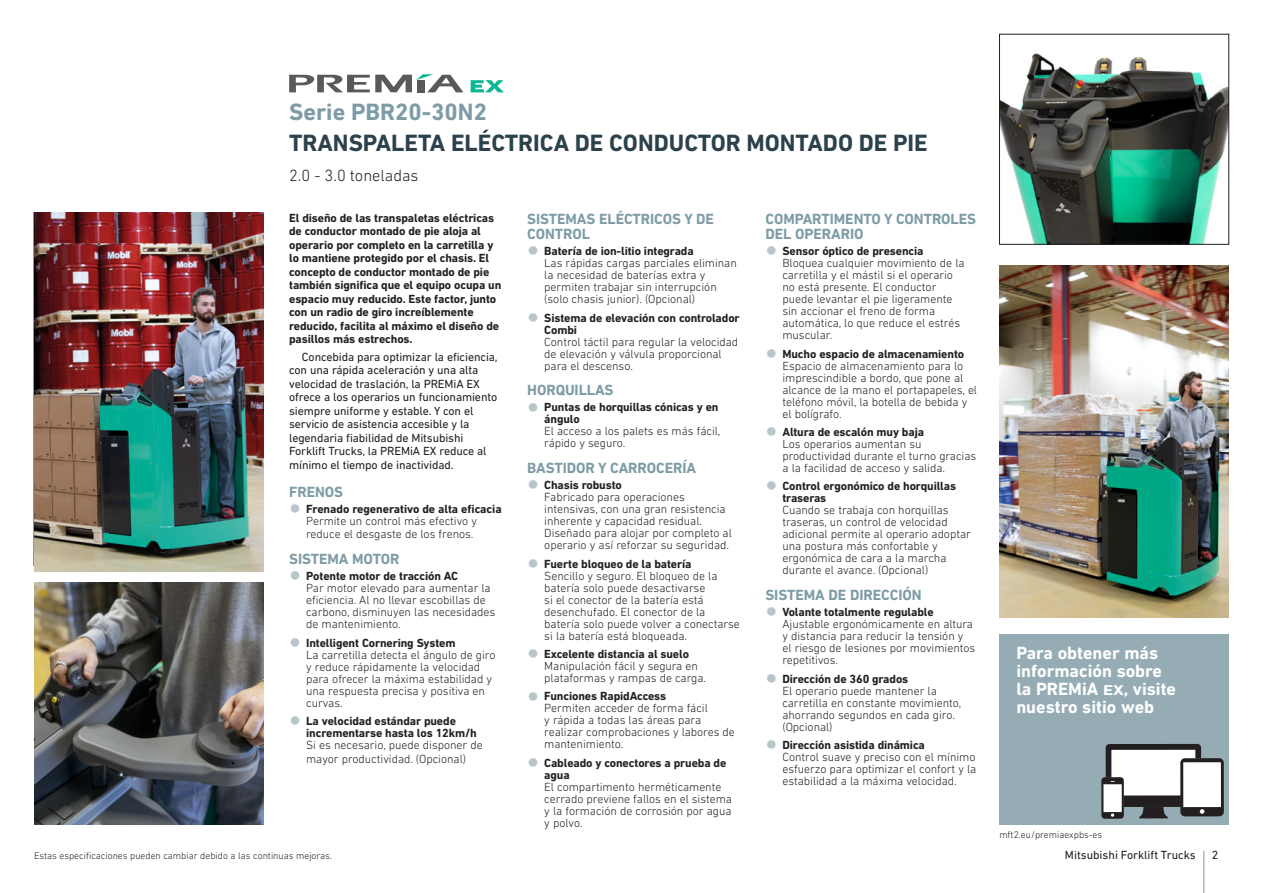
<style>
.page{position:relative;width:1263px;height:893px;background:#fff}
.page>*{position:absolute;margin:0;border:0;box-sizing:border-box;transform-origin:0 0}
.t1{font:700 24px "DIN Next LT Pro";color:#2c414c}
.t2{font:700 24px "DIN Next LT Pro";color:#7e9ca5}
.t3{font:700 18px/18px "DIN Next LT Pro";color:#fff}
.t4{font:300 16.5px "DIN Next LT Pro";color:#231f20}
.t5{font:700 15px/15px "DIN Next LT Pro";letter-spacing:-.005em;color:#7e9ca5}
.t6{font:300 12px/12px "DIN Next LT Pro";letter-spacing:-.005em;color:#231f20}
.t7{font:700 12px/13.5px "DIN Next LT Pro";letter-spacing:-.01em;color:#231f20}
.t8{font:12px/13.5px "DIN Next LT Pro";letter-spacing:-.01em;color:#231f20}
.t9{font:300 9.75px "DIN Next LT Pro";color:#231f20}
.s1{font-family:"Helvetica Neue LT Std";font-weight:300;font-stretch:condensed;font-size:24px;color:#b8c6cc}
.s2{font-weight:300}
.s3{font-family:"Helvetica Neue LT Std";font-stretch:condensed;font-size:24px;color:#b8c6cc}
.s4{font-weight:700}
.s5{font-size:14.4px}
</style>
<div class="page">
<div style="left:999px;top:634px;width:230px;height:191px;background:#95acb4"></div>
<div style="left:1111px;top:750px;width:84px;height:46px;background:#fff"></div>
<svg style="left:1139px;top:807px;width:29px;height:12px"></svg>
<div style="left:1101px;top:777px;width:23px;height:42px;background:#231f20;border-radius:3px"></div>
<svg style="left:1111px;top:813px;width:3px;height:4px"></svg>
<div style="left:1103px;top:784px;width:19px;height:28px;background:#fff"></div>
<div style="left:1180px;top:758px;width:44px;height:58px;background:#231f20;border-radius:5px"></div>
<svg style="left:1200px;top:809px;width:4px;height:5px"></svg>
<div style="left:1183px;top:762px;width:38px;height:45px;background:#fff"></div>
<svg style="left:1106px;top:744px;width:95px;height:38px"></svg>
<div style="left:1124px;top:795px;width:57px;height:12px;background:#231f20"></div>
<svg style="left:289px;top:74px;width:174px;height:18px"></svg>
<svg style="left:471px;top:80px;width:33px;height:12px"></svg>
<img style="left:34px;top:583px;width:230px;height:242px">
<img style="left:1001px;top:53px;width:226px;height:189px">
<div style="left:999px;top:34px;width:230px;height:210px;border:1px solid #231f20"></div>
<img style="left:999px;top:265px;width:230px;height:353px">
<img style="left:34px;top:213px;width:230px;height:359px">
<hr style="left:1203px;top:851px;width:1px;height:42px;background:#7e9ca5">
<h1 class="t2" style="left:289px;top:98px;width:199px">Serie PBR20-30N2</h1>
<h1 class="t1" style="left:289px;top:129px;width:640px">TRANSPALETA ELÉCTRICA DE CONDUCTOR MONTADO DE PIE</h1>
<h3 class="t4" style="left:289px;top:165px;width:131px">2.0 - 3.0 toneladas</h3>
<p class="t7" style="left:289px;top:211px;width:214px">El diseño de las transpaletas eléctricas de conductor montado de pie aloja al operario por completo en la carretilla y lo mantiene protegido por el chasis. El concepto de conductor montado de pie también significa que el equipo ocupa un espacio muy reducido. Este factor, junto con un radio de giro increíblemente reducido, facilita al máximo el diseño de pasillos más estrechos.</p>
<p class="t8" style="left:289px;top:350px;width:210px;text-indent:13px">Concebida para optimizar la eficiencia, con una rápida aceleración y una alta velocidad de traslación, la PREMiA EX ofrece a los operarios un funcionamiento siempre uniforme y estable. Y con el servicio de asistencia accesible y la legendaria fiabilidad de Mitsubishi Forklift Trucks, la PREMiA EX reduce al mínimo el tiempo de inactividad.</p>
<p class="t5" style="left:289px;top:484px;width:55px">FRENOS</p>
<p class="t7" style="left:306px;top:503px;width:197px;line-height:12px;text-indent:-17px"><span class="s1">•</span> Frenado regenerativo de alta eficacia<br><span class="s2">Permite un control más efectivo y</span></p>
<p class="t6" style="left:306px;top:528px;width:169px">reduce el desgaste de los frenos.</p>
<p class="t5" style="left:289px;top:551px;width:112px">SISTEMA MOTOR</p>
<p class="t6" style="left:306px;top:570px;width:191px;text-indent:-17px"><span class="s3">•</span> <span class="s4">Potente motor de tracción AC<br></span>Par motor elevado para aumentar la eficiencia. Al no llevar escobillas de carbono, disminuyen las necesidades de mantenimiento.</p>
<p class="t6" style="left:306px;top:636px;width:191px;text-indent:-17px"><span class="s3">•</span> <span class="s4">Intelligent Cornering System<br></span>La carretilla detecta el ángulo de giro y reduce rápidamente la velocidad para ofrecer la máxima estabilidad y una respuesta precisa y positiva en curvas.</p>
<p class="t7" style="left:306px;top:715px;width:172px;line-height:12px;text-indent:-17px"><span class="s1">•</span> La velocidad estándar puede incrementarse hasta los 12km/h</p>
<p class="t6" style="left:306px;top:738px;width:178px;line-height:13.5px">Si es necesario, puede disponer de mayor productividad. (Opcional)</p>
<p class="t9" style="left:34px;top:850px;width:300px">Estas especificaciones pueden cambiar debido a las continuas mejoras.</p>
<p class="t5" style="left:527px;top:211px;width:188px">SISTEMAS ELÉCTRICOS Y DE<br>CONTROL</p>
<p class="t6" style="left:544px;top:245px;width:194px;text-indent:-17px"><span class="s3">•</span> <span class="s4">Batería de ion-litio integrada<br></span>Las rápidas cargas parciales eliminan la necesidad de baterías extra y permiten trabajar sin interrupción (solo chasis junior). (Opcional)</p>
<p class="t7" style="left:544px;top:311px;width:197px;line-height:12px;text-indent:-17px"><span class="s1">•</span> Sistema de elevación con controlador<br>Combi</p>
<p class="t6" style="left:544px;top:335px;width:195px">Control táctil para regular la velocidad de elevación y válvula proporcional para el descenso.</p>
<p class="t5" style="left:527px;top:382px;width:88px">HORQUILLAS</p>
<p class="t7" style="left:544px;top:401px;width:176px;line-height:12px;text-indent:-17px"><span class="s1">•</span> Puntas de horquillas cónicas y en ángulo</p>
<p class="t6" style="left:544px;top:425px;width:178px">El acceso a los palets es más fácil, rápido y seguro.</p>
<p class="t5" style="left:527px;top:460px;width:170px">BASTIDOR Y CARROCERÍA</p>
<p class="t6" style="left:544px;top:479px;width:189px;text-indent:-17px"><span class="s3">•</span> <span class="s4">Chasis robusto<br></span>Fabricado para operaciones intensivas, con una gran resistencia inherente y capacidad residual.<br>Diseñado para alojar por completo al operario y así reforzar su seguridad.</p>
<p class="t6" style="left:544px;top:557px;width:197px;text-indent:-17px"><span class="s3">•</span> <span class="s4">Fuerte bloqueo de la batería<br></span>Sencillo y seguro. El bloqueo de la batería solo puede desactivarse<br>si el conector de la batería está desenchufado. El conector de la batería solo puede volver a conectarse si la batería está bloqueada.</p>
<p class="t6" style="left:544px;top:648px;width:163px;text-indent:-17px"><span class="s3">•</span> <span class="s4">Excelente distancia al suelo<br></span>Manipulación fácil y segura en plataformas y rampas de carga.</p>
<p class="t6" style="left:544px;top:690px;width:192px;text-indent:-17px"><span class="s3">•</span> <span class="s4">Funciones RapidAccess<br></span>Permiten acceder de forma fácil<br>y rápida a todas las áreas para realizar comprobaciones y labores de mantenimiento.</p>
<p class="t7" style="left:544px;top:757px;width:184px;line-height:12px;text-indent:-17px"><span class="s1">•</span> Cableado y conectores a prueba de agua</p>
<p class="t6" style="left:544px;top:781px;width:189px">El compartimento herméticamente cerrado previene fallos en el sistema y la formación de corrosión por agua y polvo.</p>
<p class="t5" style="left:765px;top:211px;width:212px">COMPARTIMENTO Y CONTROLES<br>DEL OPERARIO</p>
<p class="t6" style="left:782px;top:245px;width:184px;text-indent:-17px"><span class="s3">•</span> <span class="s4">Sensor óptico de presencia<br></span>Bloquea cualquier movimiento de la carretilla y el mástil si el operario no está presente. El conductor puede levantar el pie ligeramente sin accionar el freno de forma automática, lo que reduce el estrés muscular.</p>
<p class="t6" style="left:782px;top:347px;width:196px;text-indent:-17px"><span class="s3">•</span> <span class="s4">Mucho espacio de almacenamiento<br></span>Espacio de almacenamiento para lo imprescindible a bordo, que pone al alcance de la mano el portapapeles, el teléfono móvil, la botella de bebida y el bolígrafo.</p>
<p class="t6" style="left:782px;top:426px;width:195px;text-indent:-17px"><span class="s3">•</span> <span class="s4">Altura de escalón muy baja<br></span>Los operarios aumentan su productividad durante el turno gracias a la facilidad de acceso y salida.</p>
<p class="t7" style="left:782px;top:480px;width:175px;line-height:12px;text-indent:-17px"><span class="s1">•</span> Control ergonómico de horquillas traseras</p>
<p class="t6" style="left:782px;top:504px;width:190px">Cuando se trabaja con horquillas traseras, un control de velocidad adicional permite al operario adoptar una postura más confortable y ergonómica de cara a la marcha durante el avance. (Opcional)</p>
<p class="t5" style="left:765px;top:587px;width:158px">SISTEMA DE DIRECCIÓN</p>
<p class="t6" style="left:782px;top:606px;width:194px;text-indent:-17px"><span class="s3">•</span> <span class="s4">Volante totalmente regulable<br></span>Ajustable ergonómicamente en altura y distancia para reducir la tensión y el riesgo de lesiones por movimientos repetitivos.</p>
<p class="t6" style="left:782px;top:672px;width:181px;text-indent:-17px"><span class="s3">•</span> <span class="s4">Dirección de 360 grados<br></span>El operario puede mantener la carretilla en constante movimiento, ahorrando segundos en cada giro. (Opcional)</p>
<p class="t6" style="left:782px;top:739px;width:195px;text-indent:-17px"><span class="s3">•</span> <span class="s4">Dirección asistida dinámica<br></span>Control suave y preciso con el mínimo esfuerzo para optimizar el confort y la estabilidad a la máxima velocidad.</p>
<h2 class="t3" style="left:1016px;top:644px;width:161px">Para obtener más información sobre la PREMiA <span class="s5">EX</span>, visite nuestro sitio web</h2>
<p class="t9" style="left:999px;top:829px;width:104px">mft2.eu/premiaexpbs-es</p>
<p class="t8" style="left:1065px;top:848px;width:132px">Mitsubishi Forklift Trucks</p>
<p class="t8" style="left:1212px;top:848px;width:8px">2</p>
</div>
